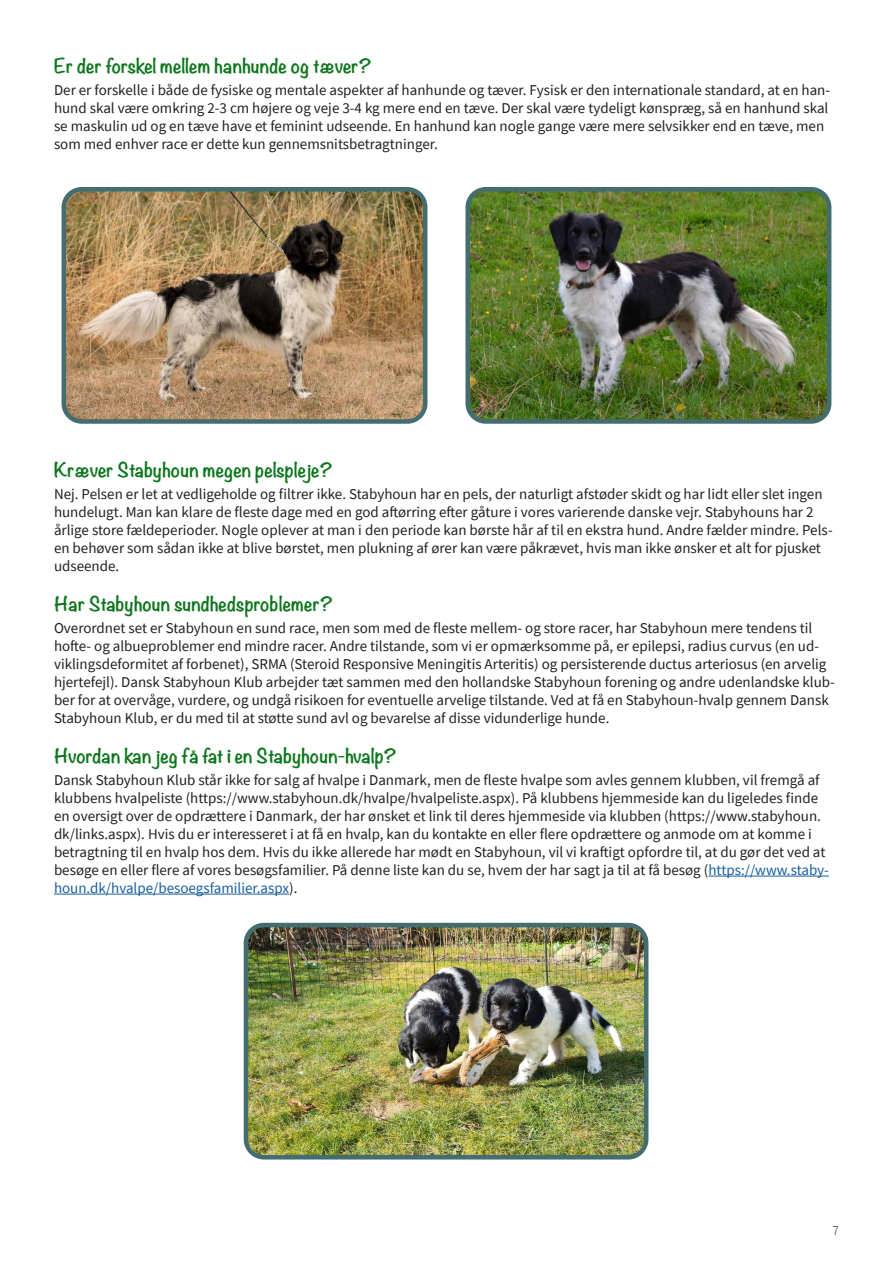
<style>
.page{position:relative;width:893px;height:1263px;background:#fff}
.page>*{position:absolute;margin:0;border:0;box-sizing:border-box;transform-origin:0 0}
.Artikelsubtitles{font:700 18px "Noteworthy";color:#0d761c}
.Brødtekst_-_source_sans_10{font:15px/18px "Source Sans Pro";color:#231f20}
.t1{font:300 13.5px "Source Sans Pro";color:#231f20}
.s1{color:#175d9e}
</style>
<div class="page">
<hr style="left:708px;top:876px;width:121px;height:1px;background:#175d9e">
<hr style="left:54px;top:894px;width:235px;height:1px;background:#175d9e">
<img style="left:249px;top:928px;width:397px;height:229px">
<div style="left:244px;top:923px;width:404px;height:236px;border:4px solid #446d70;border-radius:18px"></div>
<img style="left:67px;top:192px;width:355px;height:227px">
<div style="left:62px;top:187px;width:365px;height:237px;border:4px solid #446d70;border-radius:18px"></div>
<img style="left:470px;top:192px;width:356px;height:227px">
<div style="left:465px;top:187px;width:366px;height:237px;border:4px solid #446d70;border-radius:18px"></div>
<p class="Artikelsubtitles" style="left:54px;top:50px;width:319px">Er der forskel mellem hanhunde og tæver?</p>
<p class="Brødtekst_-_source_sans_10" style="left:54px;top:81px;width:778px">Der er forskelle i både de fysiske og mentale aspekter af hanhunde og tæver. Fysisk er den internationale standard, at en han&shy;hund skal være omkring 2-3 cm højere og veje 3-4 kg mere end en tæve. Der skal være tydeligt kønspræg, så en hanhund skal se maskulin ud og en tæve have et feminint udseende. En hanhund kan nogle gange være mere selvsikker end en tæve, men som med enhver race er dette kun gennemsnitsbetragtninger.</p>
<p class="Artikelsubtitles" style="left:54px;top:454px;width:280px">Kræver Stabyhoun megen pelspleje?</p>
<p class="Brødtekst_-_source_sans_10" style="left:54px;top:485px;width:780px">Nej. Pelsen er let at vedligeholde og filtrer ikke. Stabyhoun har en pels, der naturligt afstøder skidt og har lidt eller slet ingen hundelugt. Man kan klare de fleste dage med en god aftørring efter gåture i vores varierende danske vejr. Stabyhouns har 2 årlige store fældeperioder. Nogle oplever at man i den periode kan børste hår af til en ekstra hund. Andre fælder mindre. Pels&shy;en behøver som sådan ikke at blive børstet, men plukning af ører kan være påkrævet, hvis man ikke ønsker et alt for pjusket udseende.</p>
<p class="Artikelsubtitles" style="left:54px;top:588px;width:281px">Har Stabyhoun sundhedsproblemer?</p>
<p class="Brødtekst_-_source_sans_10" style="left:54px;top:619px;width:782px">Overordnet set er Stabyhoun en sund race, men som med de fleste mellem- og store racer, har Stabyhoun mere tendens til hofte- og albueproblemer end mindre racer. Andre tilstande, som vi er opmærksomme på, er epilepsi, radius curvus (en ud&shy;viklingsdeformitet af forbenet), SRMA (Steroid Responsive Meningitis Arteritis) og persisterende ductus arteriosus (en arvelig hjertefejl). Dansk Stabyhoun Klub arbejder tæt sammen med den hollandske Stabyhoun forening og andre udenlandske klub&shy;ber for at overvåge, vurdere, og undgå risikoen for eventuelle arvelige tilstande. Ved at få en Stabyhoun-hvalp gennem Dansk Stabyhoun Klub, er du med til at støtte sund avl og bevarelse af disse vidunderlige hunde.</p>
<p class="Artikelsubtitles" style="left:54px;top:739px;width:345px">Hvordan kan jeg få fat i en Stabyhoun-hvalp?</p>
<p class="Brødtekst_-_source_sans_10" style="left:54px;top:771px;width:776px">Dansk Stabyhoun Klub står ikke for salg af hvalpe i Danmark, men de fleste hvalpe som avles gennem klubben, vil fremgå af klubbens hvalpeliste (https://www.stabyhoun.dk/hvalpe/hvalpeliste.aspx). På klubbens hjemmeside kan du ligeledes finde en oversigt over de opdrættere i Danmark, der har ønsket et link til deres hjemmeside via klubben (https://www.stabyhoun. dk/links.aspx). Hvis du er interesseret i at få en hvalp, kan du kontakte en eller flere opdrættere og anmode om at komme i betragtning til en hvalp hos dem. Hvis du ikke allerede har mødt en Stabyhoun, vil vi kraftigt opfordre til, at du gør det ved at besøge en eller flere af vores besøgsfamilier. På denne liste kan du se, hvem der har sagt ja til at få besøg (<span class="s1">https://www.staby&shy;houn.dk/hvalpe/besoegsfamilier.aspx</span>).</p>
<p class="t1" style="left:832px;top:1222px;width:8px">7</p>
</div>
